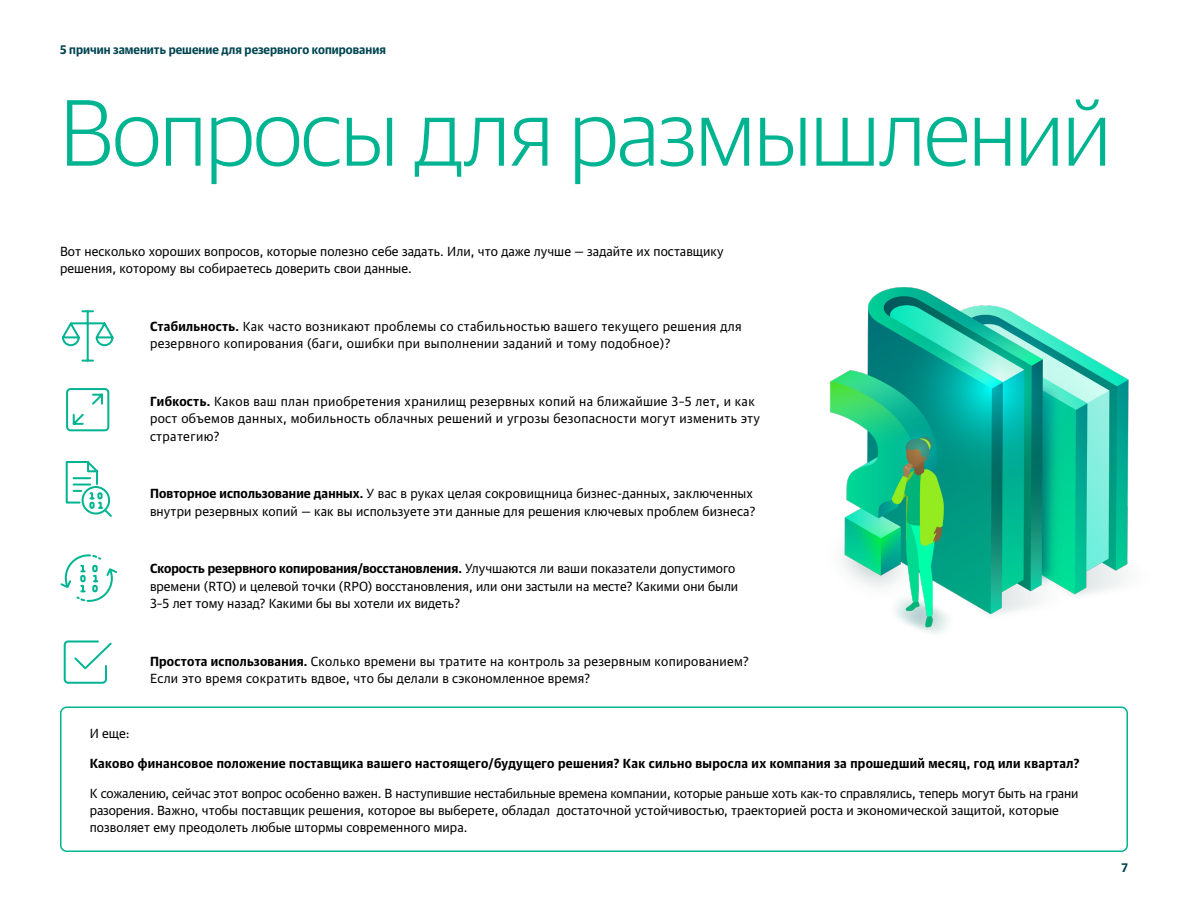
<style>
.page{position:relative;width:1188px;height:918px;background:#fff}
.page>*{position:absolute;margin:0;border:0;box-sizing:border-box;transform-origin:0 0}
.t1{font:300 94.5px "Guardian Sans Cy";letter-spacing:-.01em;color:#00b492}
.t2{font:12.75px/17.2px "Guardian Text Sans Cy";letter-spacing:.005em;color:#000}
.t3{font:12.75px/17.2px "Guardian Text Sans Cy";letter-spacing:.025em;color:#000}
.t4{font:700 12.75px "Guardian Text Sans Cy";letter-spacing:.025em;color:#000}
.t5{font:700 12px "Guardian Text Sans Cy";color:#004550}
.s1{font-weight:700}
</style>
<div class="page">
<img style="left:829px;top:287px;width:300px;height:346px">
<svg style="left:61px;top:310px;width:53px;height:52px"></svg>
<svg style="left:65px;top:461px;width:47px;height:56px"></svg>
<svg style="left:60px;top:554px;width:58px;height:48px"></svg>
<svg style="left:66px;top:388px;width:44px;height:44px"></svg>
<svg style="left:63px;top:640px;width:49px;height:44px"></svg>
<div style="left:60px;top:706px;width:1068px;height:146px;border:2px solid #00b492;border-radius:6px"></div>
<p class="t5" style="left:60px;top:40px;width:327px">5 причин заменить решение для резервного копирования</p>
<h1 class="t1" style="left:60px;top:68px;width:1053px">Вопросы для размышлений</h1>
<p class="t2" style="left:60px;top:242px;width:665px">Вот несколько хороших вопросов, которые полезно себе задать. Или, что даже лучше — задайте их поставщику решения, которому вы собираетесь доверить свои данные.</p>
<p class="t3" style="left:150px;top:317px;width:593px"><span class="s1">Стабильность.</span> Как часто возникают проблемы со стабильностью вашего текущего решения для резервного копирования (баги, ошибки при выполнении заданий и тому подобное)?</p>
<p class="t3" style="left:150px;top:392px;width:612px"><span class="s1">Гибкость.</span> Каков ваш план приобретения хранилищ резервных копий на ближайшие 3–5 лет, и как рост объемов данных, мобильность облачных решений и угрозы безопасности могут изменить эту стратегию?</p>
<p class="t2" style="left:150px;top:484px;width:607px"><span class="s1">Повторное использование данных.</span> У вас в руках целая сокровищница бизнес-данных, заключенных внутри резервных копий — как вы используете эти данные для решения ключевых проблем бизнеса?</p>
<p class="t2" style="left:150px;top:559px;width:590px"><span class="s1">Скорость резервного копирования/восстановления.</span> Улучшаются ли ваши показатели допустимого времени (RTO) и целевой точки (RPO) восстановления, или они застыли на месте? Какими они были<br>3–5 лет тому назад? Какими бы вы хотели их видеть?</p>
<p class="t2" style="left:150px;top:651px;width:600px"><span class="s1">Простота использования.</span> Сколько времени вы тратите на контроль за резервным копированием?<br>Если это время сократить вдвое, что бы делали в сэкономленное время?</p>
<p class="t2" style="left:90px;top:723px;width:41px">И еще:</p>
<p class="t4" style="left:90px;top:752px;width:991px">Каково финансовое положение поставщика вашего настоящего/будущего решения? Как сильно выросла их компания за прошедший месяц, год или квартал?</p>
<p class="t2" style="left:90px;top:783px;width:990px">К сожалению, сейчас этот вопрос особенно важен. В наступившие нестабильные времена компании, которые раньше хоть как-то справлялись, теперь могут быть на грани разорения. Важно, чтобы поставщик решения, которое вы выберете, обладал достаточной устойчивостью, траекторией роста и экономической защитой, которые позволяет ему преодолеть любые штормы современного мира.</p>
<p class="t5" style="left:1122px;top:858px;width:8px">7</p>
</div>
